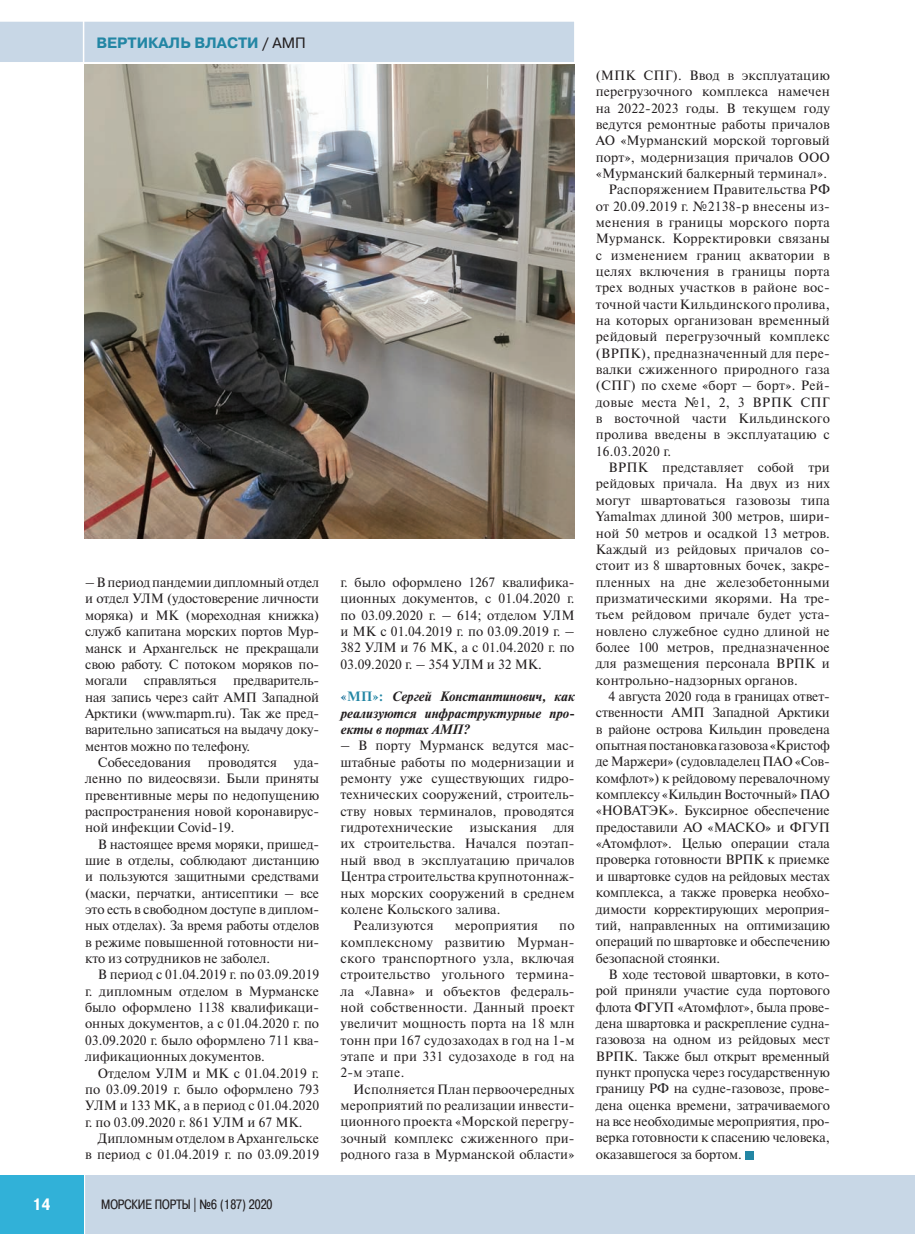
<style>
.page{position:relative;width:915px;height:1234px;background:#fff}
.page>*{position:absolute;margin:0;border:0;box-sizing:border-box;transform-origin:0 0}
.t1{font:700 16.5px "Pragmatica Cond C";color:#fff}
.t2{font:700 15px "Pragmatica C";color:#2386a4}
.t3{font:13.5px/16.4px "Newton C";letter-spacing:.01em;color:#231f20;text-align:justify}
.t4{font:13.5px "Newton C";letter-spacing:-.01em;color:#231f20}
.t5{font:italic 700 13.5px/16.4px "Newton C";color:#231f20;text-align:justify}
.t6{font:13.5px "Pragmatica Cond C";color:#231f20}
.s1{color:#231f20}
.s2{font-weight:400;color:#231f20}
.s3{font-style:normal;color:#1e719a}
.s4{font-style:normal;color:#2386a4}
</style>
<div class="page">
<div style="left:0;top:1174px;width:914px;height:59px;background:#c8d7e6"></div>
<hr style="left:84px;top:1174px;width:1px;height:59px;background:#fff">
<div style="left:0;top:1174px;width:84px;height:59px;background:#31b1d8"></div>
<div style="left:0;top:21px;width:574px;height:41px;background:#c8d7e6"></div>
<hr style="left:83px;top:21px;width:1px;height:42px;background:#fff">
<div style="left:744px;top:1150px;width:9px;height:9px;background:#2386a4"></div>
<img style="left:84px;top:64px;width:490px;height:474px">
<p class="t2" style="left:96px;top:34px;width:211px">вертикаль власти <span class="s1">/</span> <span class="s2">АМП</span></p>
<p class="t3" style="left:85px;top:574px;width:235px">– В период пандемии дипломный отдел и отдел УЛМ (удостоверение личности моряка) и МК (мореходная книжка) служб капитана морских портов Мур&shy;манск и Архангельск не прекращали свою работу. С потоком моряков по&shy;могали справляться предваритель&shy;ная запись через сайт АМП Западной Арктики (www.mapm.ru). Так же пред&shy;варительно записаться на выдачу доку&shy;ментов можно по телефону.</p>
<p class="t3" style="left:85px;top:754px;width:235px;text-indent:13px">Собеседования проводятся уда&shy;ленно по видеосвязи. Были приняты превентивные меры по недопущению распространения новой коронавирус&shy;ной инфекции Covid-19.</p>
<p class="t3" style="left:85px;top:835px;width:235px;text-indent:13px">В настоящее время моряки, пришед&shy;шие в отделы, соблюдают дистанцию и пользуются защитными средствами (маски, перчатки, антисептики – все это есть в свободном доступе в диплом&shy;ных отделах). За время работы отделов в режиме повышенной готовности ни&shy;кто из сотрудников не заболел.</p>
<p class="t3" style="left:85px;top:966px;width:235px;text-indent:13px">В период с 01.04.2019 г. по 03.09.2019 г. дипломным отделом в Мурманске было оформлено 1138 квалификаци&shy;онных документов, а с 01.04.2020 г. по 03.09.2020 г. было оформлено 711 ква&shy;лификационных документов.</p>
<p class="t3" style="left:85px;top:1064px;width:235px;text-indent:13px">Отделом УЛМ и МК с 01.04.2019 г. по 03.09.2019 г. было оформлено 793<br>УЛМ и 133 МК, а в период с 01.04.2020 г. по 03.09.2020 г. 861 УЛМ и 67 МК.</p>
<p class="t3" style="left:85px;top:1129px;width:235px;text-align:right">Дипломным отделом в Архангельске<br>в период с 01.04.2019 г. по 03.09.2019</p>
<p class="t1" style="left:32px;top:1194px;width:20px">14</p>
<p class="t6" style="left:101px;top:1195px;width:173px">морские порты | №6 (187) 2020</p>
<p class="t3" style="left:340px;top:574px;width:235px">г. было оформлено 1267 квалифика&shy;ционных документов, с 01.04.2020 г. по 03.09.2020 г. – 614; отделом УЛМ и МК с 01.04.2019 г. по 03.09.2019 г. – 382 УЛМ и 76 МК, а с 01.04.2020 г. по 03.09.2020 г. – 354 УЛМ и 32 МК.</p>
<p class="t5" style="left:340px;top:688px;width:235px"><span class="s3">«</span><span class="s4">МП»:</span> Сергей Константинович, как реализуются инфраструктурные про&shy;екты в портах АМП?</p>
<p class="t3" style="left:340px;top:737px;width:235px">– В порту Мурманск ведутся мас-</p>
<p class="t3" style="left:340px;top:753px;width:235px">штабные работы по модернизации и</p>
<p class="t3" style="left:340px;top:770px;width:235px">ремонту уже существующих гидро-</p>
<p class="t3" style="left:340px;top:786px;width:235px">технических сооружений, строитель-</p>
<p class="t3" style="left:340px;top:802px;width:235px">ству новых терминалов, проводятся</p>
<p class="t3" style="left:340px;top:819px;width:235px">гидротехнические изыскания для</p>
<p class="t3" style="left:340px;top:835px;width:235px">их строительства. Начался поэтап-</p>
<p class="t3" style="left:340px;top:851px;width:235px">ный ввод в эксплуатацию причалов</p>
<p class="t3" style="left:340px;top:868px;width:235px">Центра строительства крупнотоннаж-</p>
<p class="t3" style="left:340px;top:884px;width:235px">ных морских сооружений в среднем</p>
<p class="t3" style="left:340px;top:900px;width:161px">колене Кольского залива.</p>
<p class="t3" style="left:353px;top:917px;width:82px">Реализуются</p>
<p class="t3" style="left:454px;top:917px;width:85px">мероприятия</p>
<p class="t3" style="left:340px;top:917px;width:235px;text-indent:218px">по комплексному развитию Мурман&shy;ского транспортного узла, включая строительство угольного термина&shy;ла «Лавна» и объектов федераль&shy;ной собственности. Данный проект увеличит мощность порта на 18 млн тонн при 167 судозаходах в год на 1-м этапе и при 331 судозаходе в год на 2-м этапе.</p>
<p class="t3" style="left:340px;top:1080px;width:235px;text-indent:13px">Исполняется План первоочередных мероприятий по реализации инвести&shy;ционного проекта «Морской перегру&shy;зочный комплекс сжиженного при&shy;родного газа в Мурманской области»</p>
<p class="t3" style="left:595px;top:67px;width:235px">(МПК СПГ). Ввод в эксплуатацию</p>
<p class="t3" style="left:595px;top:83px;width:235px">перегрузочного комплекса намечен</p>
<p class="t3" style="left:595px;top:100px;width:235px">на 2022-2023 годы. В текущем году</p>
<p class="t3" style="left:595px;top:116px;width:235px">ведутся ремонтные работы причалов</p>
<p class="t3" style="left:595px;top:132px;width:235px">АО «Мурманский морской торговый</p>
<p class="t3" style="left:595px;top:149px;width:235px">порт», модернизация причалов ООО</p>
<p class="t3" style="left:595px;top:165px;width:233px">«Мурманский балкерный терминал».</p>
<p class="t3" style="left:608px;top:181px;width:223px">Распоряжением Правительства РФ</p>
<p class="t3" style="left:595px;top:198px;width:235px">от 20.09.2019 г. №2138-р внесены из-</p>
<p class="t3" style="left:595px;top:214px;width:235px">менения в границы морского порта</p>
<p class="t3" style="left:595px;top:230px;width:235px">Мурманск. Корректировки связаны</p>
<p class="t3" style="left:595px;top:247px;width:235px">с изменением границ акватории в</p>
<p class="t3" style="left:595px;top:263px;width:235px">целях включения в границы порта</p>
<p class="t3" style="left:595px;top:279px;width:235px">трех водных участков в районе вос-</p>
<p class="t3" style="left:595px;top:296px;width:235px">точной части Кильдинского пролива,</p>
<p class="t3" style="left:595px;top:312px;width:235px">на которых организован временный</p>
<p class="t3" style="left:595px;top:328px;width:235px">рейдовый перегрузочный комплекс</p>
<p class="t3" style="left:595px;top:345px;width:235px">(ВРПК), предназначенный для пере-</p>
<p class="t3" style="left:595px;top:361px;width:235px">валки сжиженного природного газа</p>
<p class="t3" style="left:595px;top:377px;width:235px">(СПГ) по схеме «борт – борт». Рей-</p>
<p class="t3" style="left:595px;top:394px;width:235px">довые места №1, 2, 3 ВРПК СПГ</p>
<p class="t3" style="left:595px;top:410px;width:235px">в восточной части Кильдинского</p>
<p class="t3" style="left:595px;top:426px;width:235px">пролива введены в эксплуатацию с</p>
<p class="t3" style="left:595px;top:443px;width:77px">16.03.2020 г.</p>
<p class="t3" style="left:608px;top:459px;width:223px">ВРПК представляет собой три</p>
<p class="t3" style="left:595px;top:475px;width:235px">рейдовых причала. На двух из них</p>
<p class="t3" style="left:595px;top:492px;width:235px">могут швартоваться газовозы типа</p>
<p class="t3" style="left:595px;top:508px;width:235px">Yamalmax длиной 300 метров, шири-</p>
<p class="t3" style="left:595px;top:524px;width:235px">ной 50 метров и осадкой 13 метров.</p>
<p class="t3" style="left:595px;top:541px;width:235px">Каждый из рейдовых причалов со-</p>
<p class="t3" style="left:595px;top:557px;width:235px">стоит из 8 швартовных бочек, закре-</p>
<p class="t3" style="left:595px;top:573px;width:235px">пленных на дне железобетонными</p>
<p class="t3" style="left:595px;top:590px;width:235px">призматическими якорями. На тре-</p>
<p class="t3" style="left:595px;top:606px;width:235px">тьем рейдовом причале будет уста-</p>
<p class="t3" style="left:595px;top:622px;width:235px">новлено служебное судно длиной не</p>
<p class="t3" style="left:595px;top:639px;width:235px">более 100 метров, предназначенное</p>
<p class="t3" style="left:595px;top:655px;width:235px">для размещения персонала ВРПК и</p>
<p class="t3" style="left:595px;top:671px;width:203px">контрольно-надзорных органов.</p>
<p class="t4" style="left:608px;top:688px;width:223px">4 августа 2020 года в границах ответ-</p>
<p class="t4" style="left:595px;top:705px;width:235px">ственности АМП Западной Арктики</p>
<p class="t4" style="left:595px;top:721px;width:235px">в районе острова Кильдин проведена</p>
<p class="t4" style="left:595px;top:738px;width:235px">опытная постановка газовоза «Кристоф</p>
<p class="t4" style="left:595px;top:754px;width:234px">де Маржери» (судовладелец ПАО «Сов-</p>
<p class="t4" style="left:595px;top:770px;width:235px">комфлот») к рейдовому перевалочному</p>
<p class="t4" style="left:595px;top:787px;width:235px">комплексу «Кильдин Восточный» ПАО</p>
<p class="t4" style="left:595px;top:803px;width:235px">«НОВАТЭК». Буксирное обеспечение</p>
<p class="t4" style="left:595px;top:819px;width:235px">предоставили АО «МАСКО» и ФГУП</p>
<p class="t4" style="left:595px;top:836px;width:235px">«Атомфлот». Целью операции стала</p>
<p class="t4" style="left:595px;top:852px;width:235px">проверка готовности ВРПК к приемке</p>
<p class="t4" style="left:595px;top:868px;width:235px">и швартовке судов на рейдовых местах</p>
<p class="t4" style="left:595px;top:885px;width:235px">комплекса, а также проверка необхо-</p>
<p class="t4" style="left:595px;top:901px;width:235px">димости корректирующих мероприя-</p>
<p class="t4" style="left:595px;top:917px;width:235px">тий, направленных на оптимизацию</p>
<p class="t4" style="left:595px;top:934px;width:235px">операций по швартовке и обеспечению</p>
<p class="t4" style="left:595px;top:950px;width:126px">безопасной стоянки.</p>
<p class="t4" style="left:608px;top:966px;width:223px">В ходе тестовой швартовки, в кото-</p>
<p class="t4" style="left:595px;top:983px;width:235px">рой приняли участие суда портового</p>
<p class="t4" style="left:595px;top:999px;width:235px">флота ФГУП «Атомфлот», была прове-</p>
<p class="t4" style="left:595px;top:1015px;width:235px">дена швартовка и раскрепление судна-</p>
<p class="t4" style="left:595px;top:1032px;width:235px">газовоза на одном из рейдовых мест</p>
<p class="t4" style="left:595px;top:1048px;width:235px">ВРПК. Также был открыт временный</p>
<p class="t4" style="left:595px;top:1064px;width:235px">пункт пропуска через государственную</p>
<p class="t4" style="left:595px;top:1081px;width:235px">границу РФ на судне-газовозе, прове-</p>
<p class="t4" style="left:595px;top:1097px;width:235px">дена оценка времени, затрачиваемого</p>
<p class="t4" style="left:595px;top:1113px;width:235px">на все необходимые мероприятия, про-</p>
<p class="t4" style="left:595px;top:1130px;width:235px">верка готовности к спасению человека,</p>
<p class="t4" style="left:595px;top:1146px;width:147px">оказавшегося за бортом.</p>
</div>
